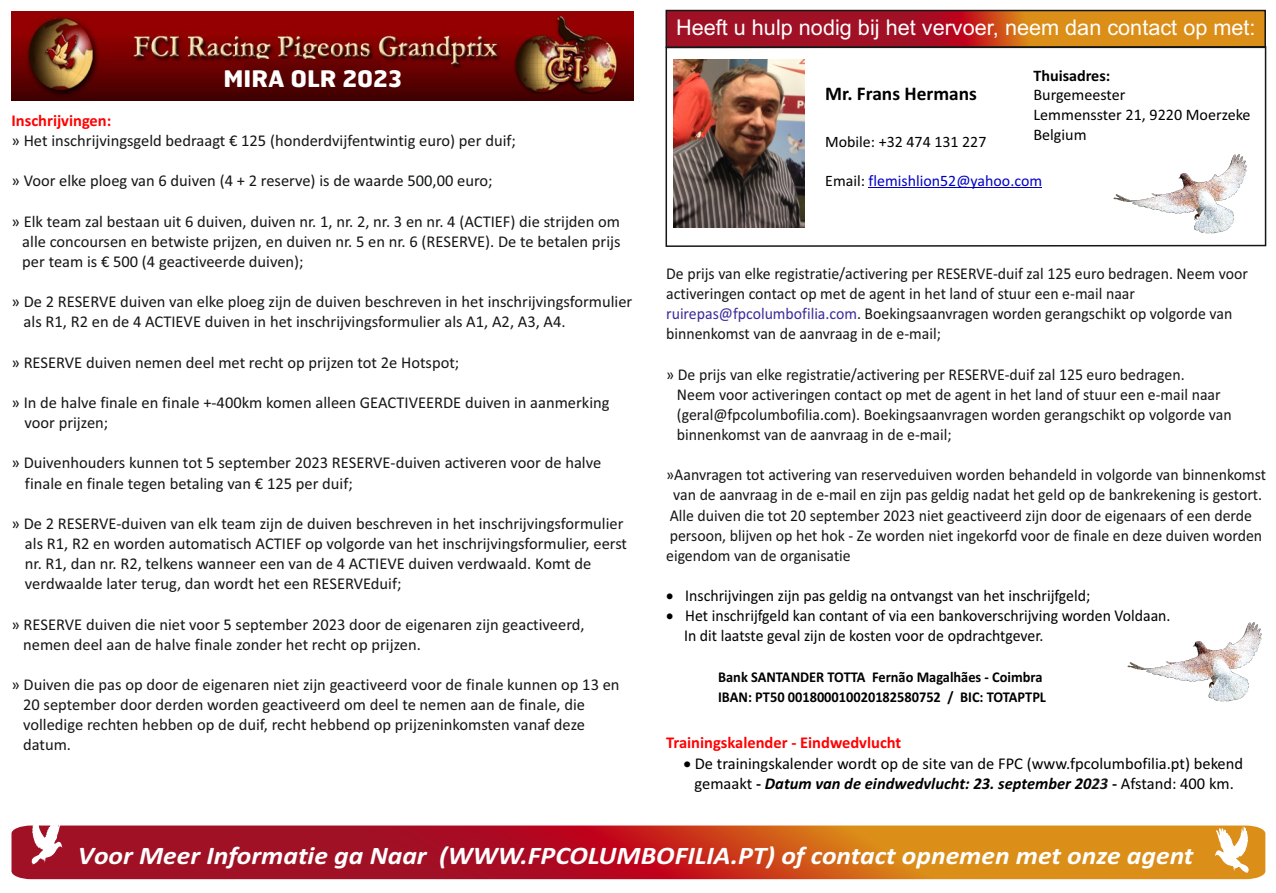
<style>
.page{position:relative;width:1276px;height:893px;background:#fff}
.page>*{position:absolute;margin:0;border:0;box-sizing:border-box;transform-origin:0 0}
.t1{font:italic 700 25.35px "Calibri";color:#fff;scale:1.09 1}
.t2{font:700 22.8px "Hermes";color:#fff;scale:1.04 1}
.t3{font:21.6px "Arial";color:#fff}
.t4{font:700 19.35px "Calibri";color:#000}
.t5{font:16.5px/20.1px "Calibri";color:#151616}
.t6{font:16.5px/20.1px "Calibri";color:#151616;scale:.96 1}
.t7{font:16.5px/20.1px "Calibri";color:#000;scale:.96 1}
.t8{font:16.5px/20.1px "Calibri";color:#000;text-align:center}
.t9{font:700 16.5px "Calibri";color:#f00}
.t10{font:16.05px/19.6px "Calibri";color:#000}
.t11{font:700 16.05px "Calibri";color:#000}
.t12{font:15.9px "Calibri";color:#0000c4}
.t13{font:15.9px "Calibri";color:#000}
.t14{font:700 15px/20.1px "Calibri";color:#000;scale:.96 1}
.s1{color:#000}
.s2{color:#3c2b99}
.s3{font-weight:700;color:#151616}
.s4{font-weight:700;font-style:italic}
.s5{font-weight:700;font-style:italic;color:#151616}
</style>
<div class="page">
<svg style="left:12px;top:825px;width:1253px;height:54px;background:#be4121"></svg>
<svg style="left:1214px;top:826px;width:35px;height:48px"></svg>
<img style="left:11px;top:12px;width:622px;height:88px">
<img style="left:244px;top:60px;width:137px;height:40px">
<svg style="left:31px;top:825px;width:31px;height:40px"></svg>
<svg style="left:668px;top:13px;width:595px;height:32px;background:#bd471e"></svg>
<div style="left:665px;top:10px;width:601px;height:38px;border:2px solid #151616"></div>
<svg style="left:665px;top:45px;width:602px;height:202px"></svg>
<img style="left:1127px;top:622px;width:135px;height:80px">
<hr style="left:868px;top:187px;width:174px;height:1px;background:#0000c4">
<img style="left:673px;top:59px;width:131px;height:169px">
<img style="left:1112px;top:153px;width:137px;height:83px">
<h2 class="t2" style="left:223px;top:69px;width:173px">MIRA OLR 2023</h2>
<p class="t9" style="left:12px;top:114px;width:101px">Inschrijvingen:</p>
<p class="t5" style="left:12px;top:132px;width:506px">» Het inschrijvingsgeld bedraagt € 125 (honderdvijfentwintig euro) per duif;</p>
<p class="t5" style="left:12px;top:172px;width:483px">» Voor elke ploeg van 6 duiven (4 + 2 reserve) is de waarde 500,00 euro;</p>
<p class="t5" style="left:22px;top:212px;width:600px;text-align:justify;text-indent:-11px">» Elk team zal bestaan uit 6 duiven, duiven nr. 1, nr. 2, nr. 3 en nr. 4 (ACTIEF) die strijden om alle concoursen en betwiste prijzen, en duiven nr. 5 en nr. 6 (RESERVE). De te betalen prijs per team is € 500 (4 geactiveerde duiven);</p>
<p class="t5" style="left:24px;top:293px;width:610px;text-indent:-12px">» De 2 RESERVE duiven van elke ploeg zijn de duiven beschreven in het inschrijvingsformulier als R1, R2 en de 4 ACTIEVE duiven in het inschrijvingsformulier als A1, A2, A3, A4.</p>
<p class="t5" style="left:11px;top:353px;width:449px">» RESERVE duiven nemen deel met recht op prijzen tot 2e Hotspot;</p>
<p class="t5" style="left:25px;top:394px;width:586px;text-indent:-13px">» In de halve finale en finale +-400km komen alleen GEACTIVEERDE duiven in aanmerking voor prijzen;</p>
<p class="t5" style="left:25px;top:454px;width:578px;text-indent:-13px">» Duivenhouders kunnen tot 5 september 2023 RESERVE-duiven activeren voor de halve finale en finale tegen betaling van € 125 per duif;</p>
<p class="t5" style="left:25px;top:515px;width:604px;text-indent:-13px">» De 2 RESERVE-duiven van elk team zijn de duiven beschreven in het inschrijvingsformulier als R1, R2 en worden automatisch ACTIEF op volgorde van het inschrijvingsformulier, eerst nr. R1, dan nr. R2, telkens wanneer een van de 4 ACTIEVE duiven verdwaald. Komt de verdwaalde later terug, dan wordt het een RESERVEduif;</p>
<p class="t5" style="left:23px;top:615px;width:563px;text-indent:-12px">» RESERVE duiven die niet voor 5 september 2023 door de eigenaren zijn geactiveerd, nemen deel aan de halve finale zonder het recht op prijzen.</p>
<p class="t5" style="left:23px;top:676px;width:598px;text-indent:-12px">» Duiven die pas op door de eigenaren niet zijn geactiveerd voor de finale kunnen op 13 en 20 september door derden worden geactiveerd om deel te nemen aan de finale, die volledige rechten hebben op de duif, recht hebbend op prijzeninkomsten vanaf deze datum.</p>
<h3 class="t3" style="left:676px;top:19px;width:581px">Heeft u hulp nodig bij het vervoer, neem dan contact op met:</h3>
<p class="t11" style="left:1033px;top:69px;width:78px">Thuisadres:</p>
<p class="t10" style="left:1033px;top:86px;width:219px">Burgemeester<br>Lemmensster 21, 9220 Moerzeke<br>Belgium</p>
<p class="t4" style="left:825px;top:86px;width:153px">Mr. Frans Hermans</p>
<p class="t13" style="left:825px;top:135px;width:163px">Mobile: +32 474 131 227</p>
<p class="t12" style="left:825px;top:174px;width:218px"><span class="s1">Email:</span> flemishlion52@yahoo.com</p>
<p class="t6" style="left:666px;top:265px;width:607px">De prijs van elke registratie/activering per RESERVE-duif zal 125 euro bedragen. Neem voor activeringen contact op met de agent in het land of stuur een e-mail naar <span class="s2">ruirepas@fpcolumbofilia.com</span>. Boekingsaanvragen worden gerangschikt op volgorde van binnenkomst van de aanvraag in de e-mail;</p>
<p class="t6" style="left:677px;top:365px;width:579px;text-indent:-11px">» De prijs van elke registratie/activering per RESERVE-duif zal 125 euro bedragen.<br>Neem voor activeringen contact op met de agent in het land of stuur een e-mail naar (geral@fpcolumbofilia.com). Boekingsaanvragen worden gerangschikt op volgorde van binnenkomst van de aanvraag in de e-mail;</p>
<p class="t6" style="left:666px;top:466px;width:626px">»Aanvragen tot activering van reserveduiven worden behandeld in volgorde van binnenkomst</p>
<p class="t6" style="left:673px;top:486px;width:615px">van de aanvraag in de e-mail en zijn pas geldig nadat het geld op de bankrekening is gestort.</p>
<p class="t6" style="left:670px;top:506px;width:608px">Alle duiven die tot 20 september 2023 niet geactiveerd zijn door de eigenaars of een derde</p>
<p class="t6" style="left:670px;top:526px;width:618px">persoon, blijven op het hok - Ze worden niet ingekorfd voor de finale en deze duiven worden</p>
<p class="t6" style="left:666px;top:547px;width:194px">eigendom van de organisatie</p>
<p class="t7" style="left:666px;top:587px;width:443px">• Inschrijvingen zijn pas geldig na ontvangst van het inschrijfgeld;</p>
<p class="t7" style="left:684px;top:607px;width:508px;text-indent:-18px">• Het inschrijfgeld kan contant of via een bankoverschrijving worden Voldaan.<br>In dit laatste geval zijn de kosten voor de opdrachtgever.</p>
<p class="t14" style="left:718px;top:668px;width:343px">Bank SANTANDER TOTTA Fernão Magalhães - Coimbra<br>IBAN: PT50 001800010020182580752 / BIC: TOTAPTPL</p>
<p class="t9" style="left:666px;top:735px;width:236px">Trainingskalender - Eindwedvlucht</p>
<p class="t8" style="left:683px;top:754px;width:561px">• De trainingskalender wordt op de site van de FPC (www.fpcolumbofilia.pt) bekend gemaakt <span class="s3">-</span> <span class="s4">Datum van de eindwedvlucht: 23. september 20</span><span class="s5">23</span> <span class="s3">-</span> Afstand: 400 km.</p>
<h1 class="t1" style="left:78px;top:845px;width:1025px">Voor Meer Informatie ga Naar (WWW.FPCOLUMBOFILIA.PT) of contact opnemen met onze agent</h1>
</div>
